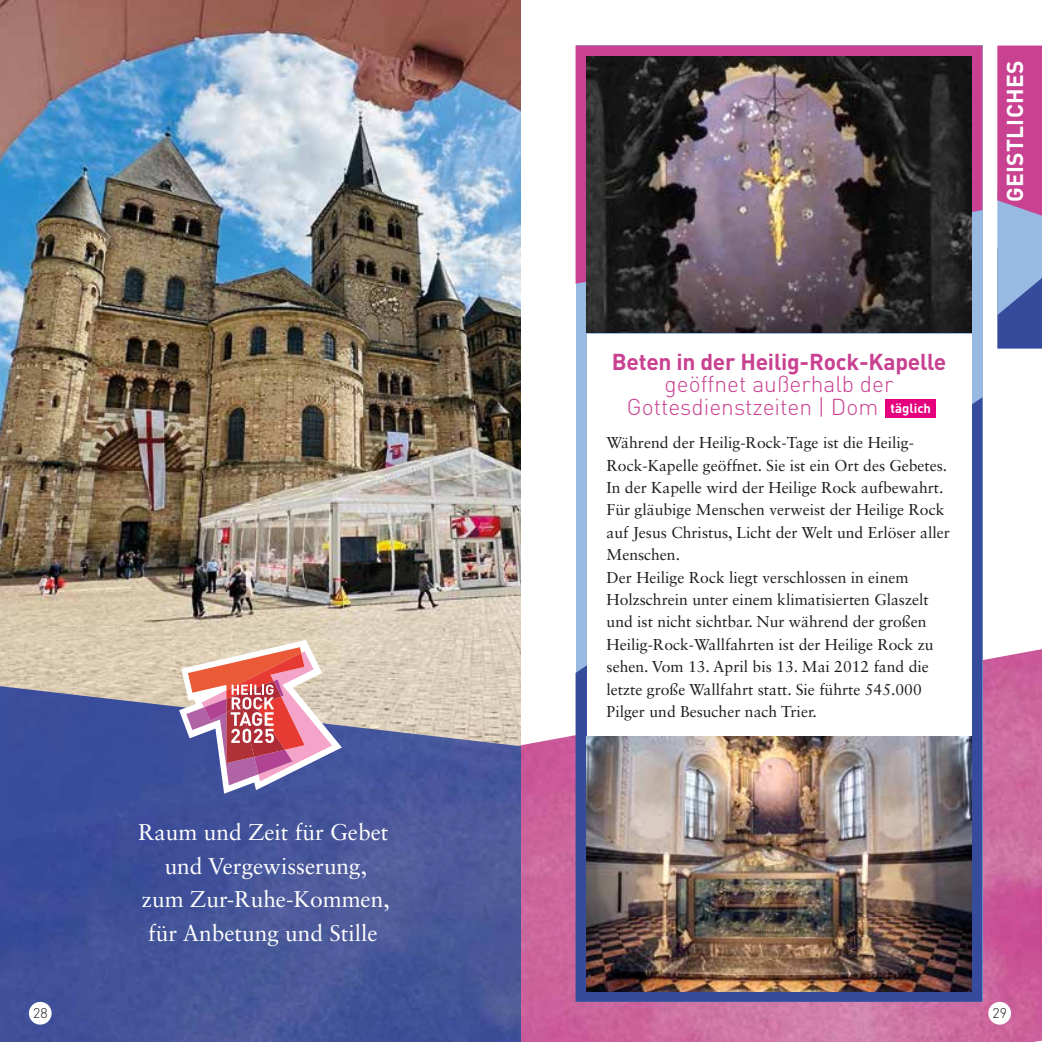
<style>
.page{position:relative;width:1042px;height:1042px;background:#fff}
.page>*{position:absolute;margin:0;border:0;box-sizing:border-box;transform-origin:0 0}
.t1{font:22.75px/33.6px "Sabon LT Std";color:#fff;text-align:center}
.t2{font:300 22.75px/22.4px "DIN Pro";color:#c94191;text-align:center}
.t3{font:700 22.75px "DIN Pro";letter-spacing:-.01em;color:#c94191}
.t4{font:700 22.75px "DIN Pro";letter-spacing:.01em;color:#fff}
.t5{font:15.75px/22.4px "Sabon LT Std";color:#1d1d1b}
.t6{font:300 14px "DIN Pro";color:#1d1d1b}
.s1{font-weight:700;font-size:13.12px;color:#fff}
</style>
<div class="page">
<img style="left:0;top:0;width:521px;height:649px">
<img style="left:0;top:649px;width:1042px;height:393px">
<img style="left:0;top:686px;width:521px;height:356px">
<svg style="left:179px;top:640px;width:163px;height:154px"></svg>
<svg style="left:997px;top:46px;width:45px;height:303px;background:#a269ac"></svg>
<svg style="left:575px;top:46px;width:407px;height:238px;background:#bd4c93"></svg>
<svg style="left:575px;top:397px;width:407px;height:605px;background:#5064a6"></svg>
<div style="left:587px;top:334px;width:384px;height:403px;background:#fff"></div>
<div style="left:885px;top:399px;width:51px;height:19px;background:#e6007d"></div>
<img style="left:587px;top:56px;width:384px;height:277px">
<img style="left:587px;top:737px;width:384px;height:254px">
<div style="left:29px;top:1002px;width:23px;height:22px;background:#fff;border-radius:50%"></div>
<div style="left:988px;top:1002px;width:23px;height:22px;background:#fff;border-radius:50%"></div>
<h1 class="t1" style="left:138px;top:815px;width:253px">Raum und Zeit für Gebet und Vergewisserung,<br>zum Zur-Ruhe-Kommen, für Anbetung und Stille</h1>
<h1 class="t4" style="left:999px;top:202px;width:142px;rotate:-90deg">GEISTLICHES</h1>
<h1 class="t3" style="left:612px;top:346px;width:336px">Beten in der Heilig-Rock-Kapelle</h1>
<h1 class="t2" style="left:627px;top:372px;width:306px">geöffnet außerhalb der<br>Gottesdienstzeiten | Dom <span class="s1">täglich</span></h1>
<p class="t5" style="left:606px;top:431px;width:345px">Während der Heilig-Rock-Tage ist die Heilig-Rock-Kapelle geöffnet. Sie ist ein Ort des Gebetes.<br>In der Kapelle wird der Heilige Rock aufbewahrt.<br>Für gläubige Menschen verweist der Heilige Rock auf Jesus Christus, Licht der Welt und Erlöser aller Menschen.<br>Der Heilige Rock liegt verschlossen in einem Holzschrein unter einem klimatisierten Glaszelt und ist nicht sichtbar. Nur während der großen Heilig-Rock-Wallfahrten ist der Heilige Rock zu sehen. Vom 13. April bis 13. Mai 2012 fand die letzte große Wallfahrt statt. Sie führte 545.000<br>Pilger und Besucher nach Trier.</p>
<p class="t6" style="left:33px;top:1003px;width:16px">28</p>
<p class="t6" style="left:992px;top:1003px;width:16px">29</p>
</div>
